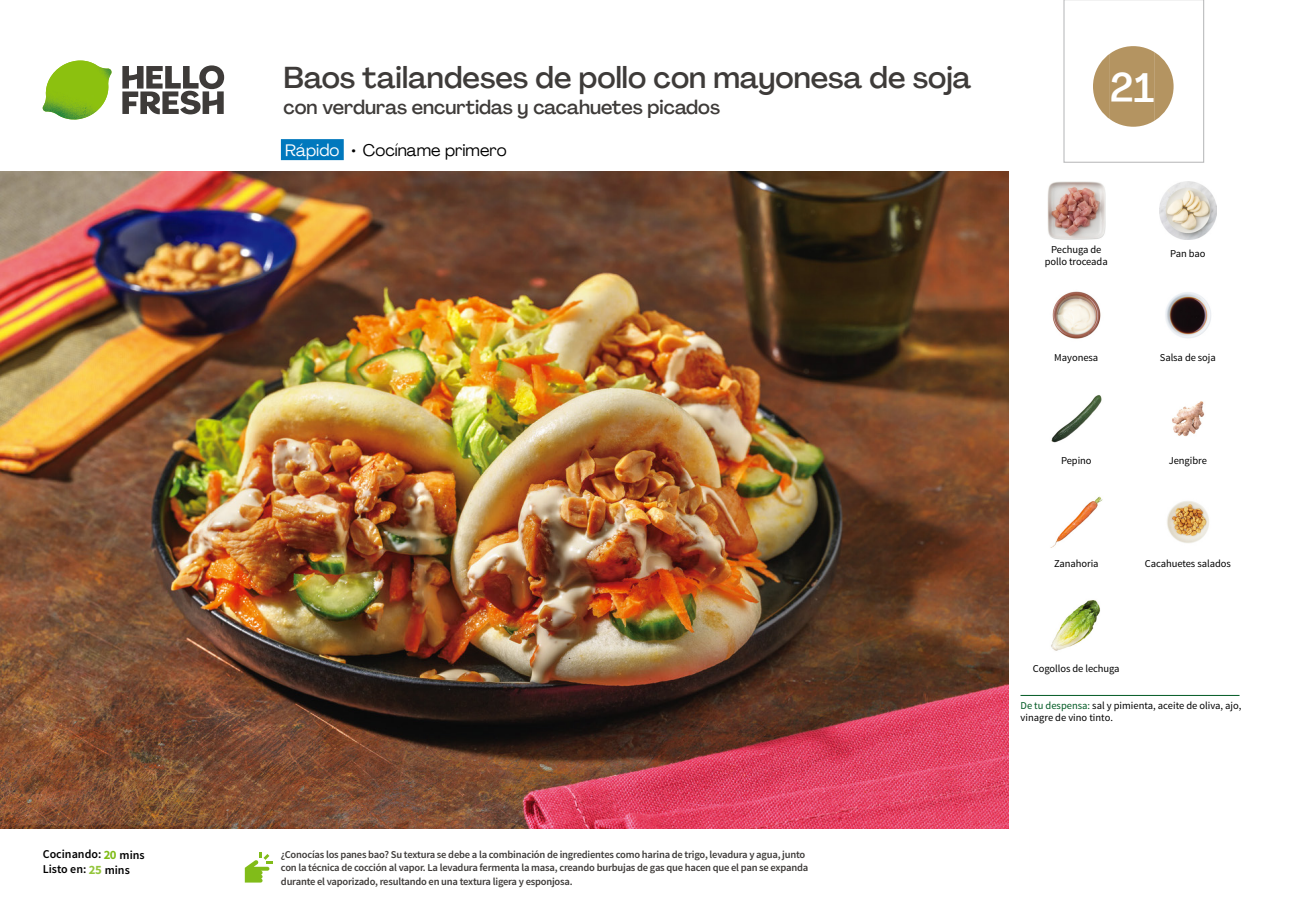
<style>
.page{position:relative;width:1289px;height:919px;background:#fff}
.page>*{position:absolute;margin:0;border:0;box-sizing:border-box;transform-origin:0 0}
.t1{font:500 40.5px "Agrandir";color:#fff}
.t2{font:500 30px "Agrandir";color:#3e3b39}
.t3{font:500 19.5px "Agrandir";color:#3e3b39}
.t4{font:16.5px "Agrandir";color:#000}
.t5{font:600 12px/15px "Source Sans Pro";color:#000}
.t6{font:600 10.5px/13.5px "Source Sans Pro";letter-spacing:-.02em;color:#3e3b39}
.t7{font:10.5px/12px "Source Sans Pro";letter-spacing:-.005em;color:#000}
.s1{color:#fff}
.s2{color:#005923}
.s3{font-weight:700;font-size:12.75px;color:#81bc19}
.s4{font-weight:700;font-size:12.75px;color:#93c53b}
</style>
<div class="page">
<svg style="left:122px;top:65px;width:102px;height:49px"></svg>
<svg style="left:43px;top:60px;width:69px;height:60px"></svg>
<img style="left:48px;top:61px;width:32px;height:22px">
<div style="left:281px;top:139px;width:63px;height:21px;background:#0078bd"></div>
<img style="left:0;top:172px;width:1008px;height:656px">
<hr style="left:1020px;top:695px;width:219px;height:1px;background:#005923">
<svg style="left:245px;top:852px;width:28px;height:30px"></svg>
<img style="left:1047px;top:182px;width:57px;height:57px">
<img style="left:1159px;top:182px;width:57px;height:57px">
<img style="left:1165px;top:292px;width:46px;height:46px">
<img style="left:1052px;top:291px;width:49px;height:48px">
<img style="left:1172px;top:401px;width:33px;height:36px">
<img style="left:1051px;top:395px;width:51px;height:48px">
<img style="left:1167px;top:501px;width:42px;height:42px">
<img style="left:1050px;top:496px;width:53px;height:52px">
<img style="left:1051px;top:600px;width:50px;height:51px">
<svg style="left:1063px;top:0;width:141px;height:163px"></svg>
<h2 class="t2" style="left:283px;top:59px;width:689px">Baos tailandeses de pollo con mayonesa de soja</h2>
<h3 class="t3" style="left:283px;top:95px;width:438px">con verduras encurtidas y cacahuetes picados</h3>
<h3 class="t4" style="left:285px;top:140px;width:223px"><span class="s1">Rápido</span> • Cocíname primero</h3>
<h1 class="t1" style="left:1109px;top:63px;width:46px">21</h1>
<p class="t7" style="left:1044px;top:243px;width:64px;text-align:center">Pechuga de pollo troceada</p>
<p class="t7" style="left:1170px;top:247px;width:37px">Pan bao</p>
<p class="t7" style="left:1054px;top:352px;width:45px">Mayonesa</p>
<p class="t7" style="left:1159px;top:352px;width:58px">Salsa de soja</p>
<p class="t7" style="left:1060px;top:454px;width:32px">Pepino</p>
<p class="t7" style="left:1168px;top:454px;width:40px">Jengibre</p>
<p class="t7" style="left:1053px;top:558px;width:46px">Zanahoria</p>
<p class="t7" style="left:1144px;top:558px;width:87px">Cacahuetes salados</p>
<p class="t7" style="left:1032px;top:662px;width:88px">Cogollos de lechuga</p>
<p class="t7" style="left:1020px;top:699px;width:222px"><span class="s2">De tu despensa:</span> sal y pimienta, aceite de oliva, ajo, vinagre de vino tinto.</p>
<p class="t5" style="left:43px;top:847px;width:103px">Cocinando: <span class="s3">20</span> mins<br>Listo en: <span class="s4">25</span> mins</p>
<p class="t6" style="left:281px;top:847px;width:528px">¿Conocías los panes bao? Su textura se debe a la combinación de ingredientes como harina de trigo, levadura y agua, junto con la técnica de cocción al vapor. La levadura fermenta la masa, creando burbujas de gas que hacen que el pan se expanda durante el vaporizado, resultando en una textura ligera y esponjosa.</p>
</div>
